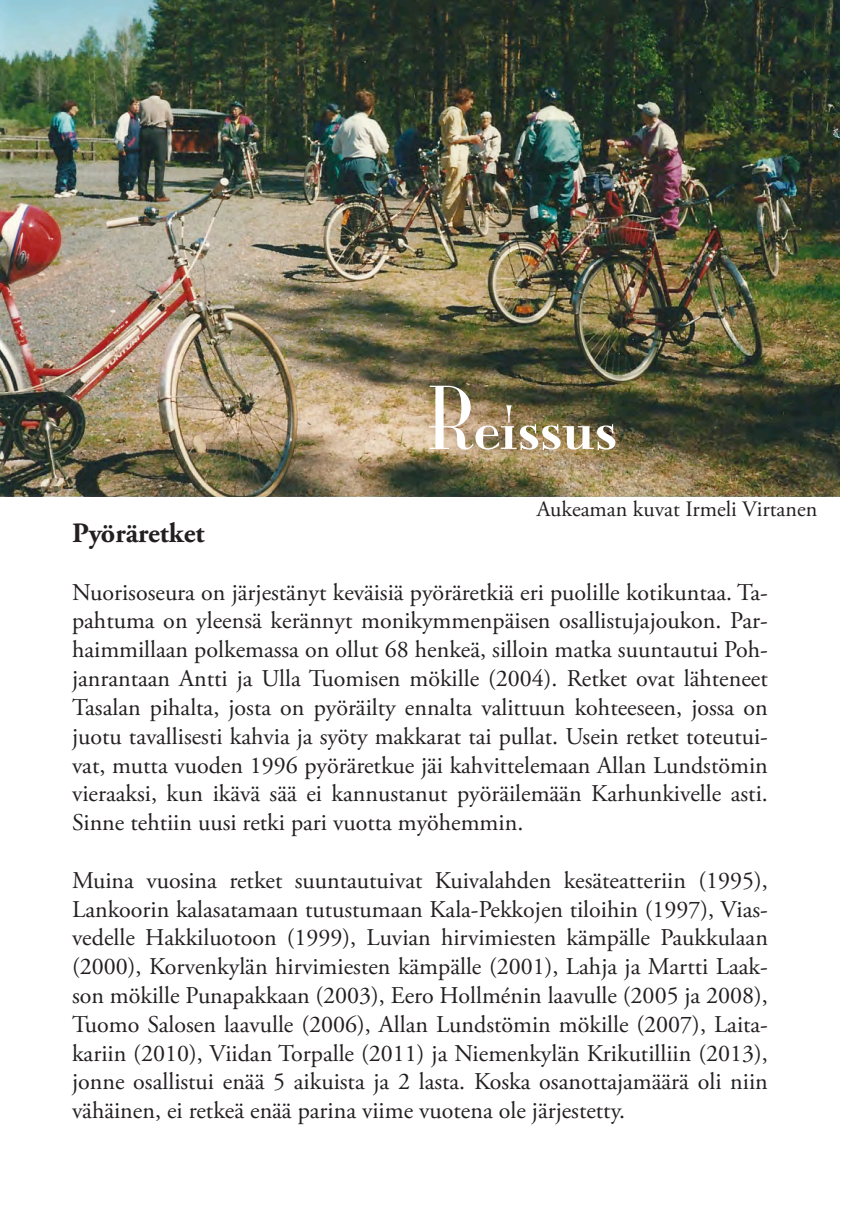
<style>
.page{position:relative;width:857px;height:1225px;background:#fff}
.page>*{position:absolute;margin:0;border:0;box-sizing:border-box;transform-origin:0 0}
.t1{font:80px "Mona Lisa Solid ITCTT";color:#fff}
.t2{font:700 28px "Adobe Garamond Pro";color:#231f20}
.t3{font:24px/28.8px "Adobe Garamond Pro";color:#231f20;text-align:justify}
.t4{font:22px "Adobe Garamond Pro";color:#231f20}
</style>
<div class="page">
<img style="left:0;top:0;width:839px;height:496px">
<p class="t1" style="left:427px;top:357px;width:191px">Reissus</p>
<p class="t4" style="left:536px;top:496px;width:282px">Aukeaman kuvat Irmeli Virtanen</p>
<p class="t2" style="left:72px;top:517px;width:134px">Pyöräretket</p>
<p class="t3" style="left:72px;top:578px;width:697px">Nuorisoseura on järjestänyt keväisiä pyöräretkiä eri puolille kotikuntaa. Ta&shy;pahtuma on yleensä kerännyt monikymmenpäisen osallistujajoukon. Par&shy;haimmillaan polkemassa on ollut 68 henkeä, silloin matka suuntautui Poh&shy;janrantaan Antti ja Ulla Tuomisen mökille (2004). Retket ovat lähteneet Tasalan pihalta, josta on pyöräilty ennalta valittuun kohteeseen, jossa on juotu tavallisesti kahvia ja syöty makkarat tai pullat. Usein retket toteutui&shy;vat, mutta vuoden 1996 pyöräretkue jäi kahvittelemaan Allan Lundstömin vieraaksi, kun ikävä sää ei kannustanut pyöräilemään Karhunkivelle asti.<br>Sinne tehtiin uusi retki pari vuotta myöhemmin.</p>
<p class="t3" style="left:72px;top:866px;width:697px">Muina vuosina retket suuntautuivat Kuivalahden kesäteatteriin (1995), Lankoorin kalasatamaan tutustumaan Kala-Pekkojen tiloihin (1997), Vias&shy;vedelle Hakkiluotoon (1999), Luvian hirvimiesten kämpälle Paukkulaan (2000), Korvenkylän hirvimiesten kämpälle (2001), Lahja ja Martti Laak&shy;son mökille Punapakkaan (2003), Eero Hollménin laavulle (2005 ja 2008), Tuomo Salosen laavulle (2006), Allan Lundstömin mökille (2007), Laita&shy;kariin (2010), Viidan Torpalle (2011) ja Niemenkylän Krikutilliin (2013), jonne osallistui enää 5 aikuista ja 2 lasta. Koska osanottajamäärä oli niin vähäinen, ei retkeä enää parina viime vuotena ole järjestetty.</p>
</div>
